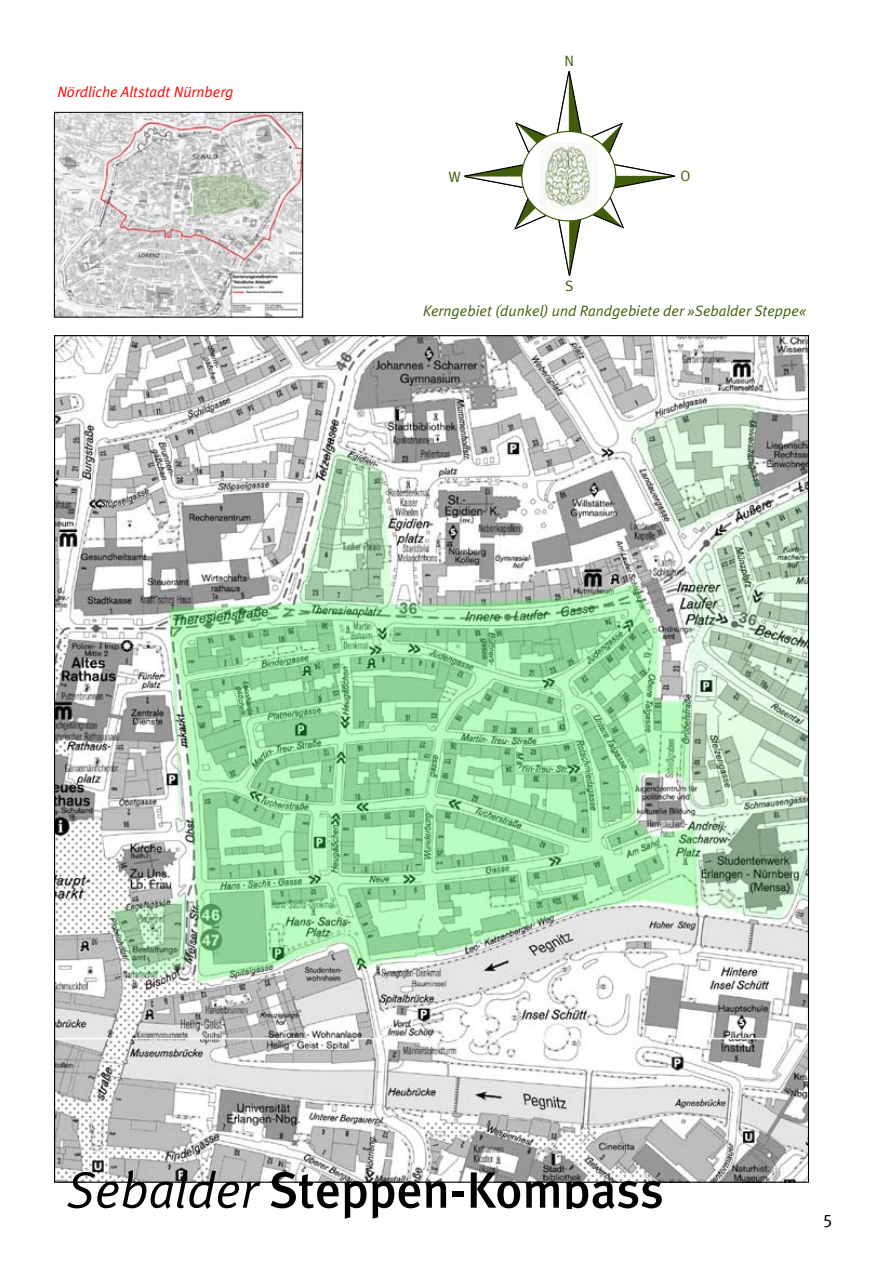
<style>
.page{position:relative;width:893px;height:1263px;background:#fff}
.page>*{position:absolute;margin:0;border:0;box-sizing:border-box;transform-origin:0 0}
.t1{font:500 51px "Meta Plus";color:#000}
.t2{font:18px "Meta Plus Normal";color:#000}
.t3{font:italic 15px "Meta Plus Normal";color:#405e09}
.t4{font:italic 15px "Meta Plus Normal";color:#fe0400}
.t5{font:15px "Meta Plus Normal";color:#405e09}
.s1{font-family:"Meta Plus Normal";font-weight:400;font-style:italic}
</style>
<div class="page">
<img style="left:56px;top:337px;width:751px;height:844px">
<img style="left:56px;top:114px;width:245px;height:201px">
<div style="left:54px;top:112px;width:249px;height:205px;border:1px solid #000"></div>
<svg style="left:186px;top:173px;width:87px;height:44px;background:#c0cbba"></svg>
<svg style="left:515px;top:122px;width:34px;height:34px"></svg>
<svg style="left:514px;top:196px;width:34px;height:34px"></svg>
<div style="left:522px;top:131px;width:94px;height:90px;background:#fff;border-radius:50%"></div>
<img style="left:540px;top:143px;width:15px;height:66px">
<svg style="left:555px;top:71px;width:120px;height:205px"></svg>
<svg style="left:464px;top:162px;width:61px;height:28px"></svg>
<p class="t4" style="left:57px;top:83px;width:177px">Nördliche Altstadt Nürnberg</p>
<p class="t5" style="left:449px;top:168px;width:14px">W</p>
<p class="t5" style="left:564px;top:52px;width:11px">N</p>
<p class="t5" style="left:565px;top:277px;width:10px">S</p>
<p class="t5" style="left:680px;top:168px;width:12px">O</p>
<p class="t3" style="left:423px;top:302px;width:385px">Kerngebiet (dunkel) und Randgebiete der »Sebalder Steppe«</p>
<h1 class="t1" style="left:67px;top:1160px;width:599px"><span class="s1">Sebalder</span> Steppen-Kompass</h1>
<p class="t2" style="left:823px;top:1207px;width:11px">5</p>
</div>
